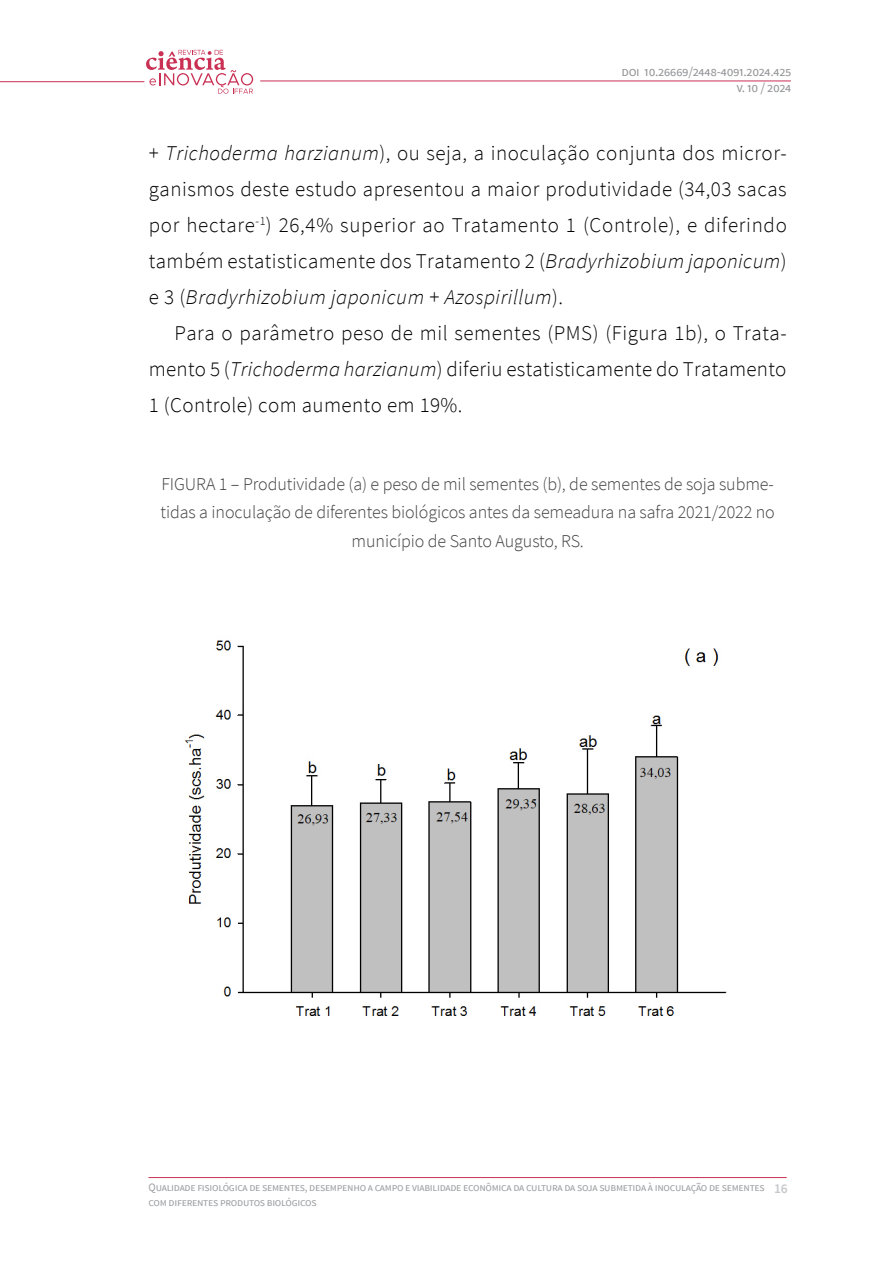
<style>
.page{position:relative;width:893px;height:1263px;background:#fff}
.page>*{position:absolute;margin:0;border:0;box-sizing:border-box;transform-origin:0 0}
.t1{font:300 21px/36px "Source Sans Pro";letter-spacing:.02em;color:#000;text-align:justify}
.t2{font:300 18px/28.5px "Source Sans Pro";letter-spacing:-.005em;color:#414042;text-align:center}
.t3{font:13.5px/16.2px "Source Sans Pro";letter-spacing:-.03em;color:#939598;text-align:right}
.t4{font:11.25px/15px "Source Sans Pro";letter-spacing:-.025em;color:#9d9fa2}
.s1{font-style:italic}
.s2{font-weight:600;font-size:13.5px;color:#c7c8ca}
</style>
<div class="page">
<hr style="left:148px;top:1177px;width:639px;height:1px;background:#c93054">
<hr style="left:260px;top:81px;width:531px;height:1px;background:#c93054">
<hr style="left:0;top:81px;width:144px;height:1px;background:#c93054">
<svg style="left:146px;top:50px;width:107px;height:44px"></svg>
<img style="left:184px;top:640px;width:543px;height:376px">
<p class="t3" style="left:621px;top:63px;width:171px">doi 10.26669/2448-4091.2024.425 v. 10 / 2024</p>
<p class="t1" style="left:149px;top:135px;width:640px">+ <span class="s1">Trichoderma harzianum</span>), ou seja, a inoculação conjunta dos micror&shy;ganismos deste estudo apresentou a maior produtividade (34,03 sacas por hectare<sup>-1</sup>) 26,4% superior ao Tratamento 1 (Controle), e diferindo também estatisticamente dos Tratamento 2 (<span class="s1">Bradyrhizobium japonicum</span>) e 3 (<span class="s1">Bradyrhizobium japonicum</span> + <span class="s1">Azospirillum</span>).</p>
<p class="t1" style="left:149px;top:315px;width:639px;text-indent:26px">Para o parâmetro peso de mil sementes (PMS) (Figura 1b), o Trata&shy;mento 5 (<span class="s1">Trichoderma harzianum</span>) diferiu estatisticamente do Tratamento 1 (Controle) com aumento em 19%.</p>
<p class="t2" style="left:161px;top:470px;width:616px">FIGURA 1 – Produtividade (a) e peso de mil sementes (b), de sementes de soja subme&shy;tidas a inoculação de diferentes biológicos antes da semeadura na safra 2021/2022 no município de Santo Augusto, RS.</p>
<p class="t4" style="left:148px;top:1179px;width:641px">Qualidade fisiológica de sementes, desempenho a campo e viabilidade econômica da cultura da soja submetida à inoculação de sementes <span class="s2">16 </span>com diferentes produtos biológicos</p>
</div>
